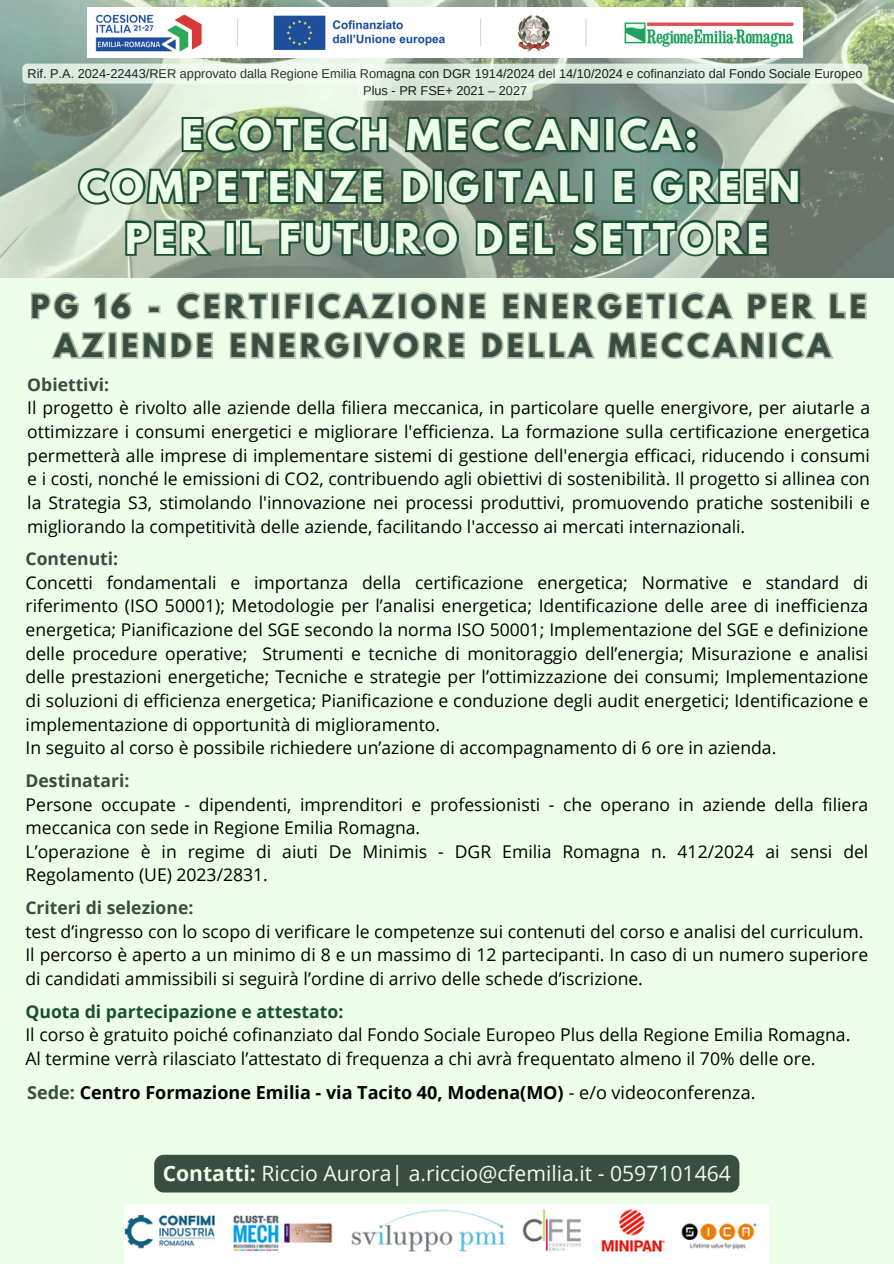
<style>
.page{position:relative;width:894px;height:1264px;background:#fff}
.page>*{position:absolute;margin:0;border:0;box-sizing:border-box;transform-origin:0 0}
.t1{font:700 37.5px/51.8px "League Spartan";letter-spacing:.105em;color:#edffe9;text-align:center}
.t2{font:700 28.5px/39.3px "League Spartan";letter-spacing:.16em;color:#384e41;text-align:center}
.t3{font:21.15px "Open Sans";color:#edffe9}
.t4{font:700 18px "Open Sans";color:#000}
.t5{font:17.55px/23.7px "Open Sans";color:#000}
.t6{font:700 17.55px "Open Sans";color:#384e41}
.t7{font:12.75px/17px "Arimo";color:#000;text-align:center}
.s1{font-weight:700;color:#384e41}
.s2{font-weight:700;color:#1a4e35}
.s3{color:#384e41}
.s4{font-weight:400}
.s5{font-weight:700}
</style>
<div class="page">
<div style="left:0;top:0;width:893px;height:1263px;background:#edffe9"></div>
<img style="left:0;top:0;width:893px;height:277px">
<img style="left:88px;top:7px;width:714px;height:51px">
<img style="left:124px;top:1204px;width:645px;height:59px">
<svg style="left:22px;top:64px;width:846px;height:37px"></svg>
<svg style="left:179px;top:113px;width:522px;height:43px;background:#557760"></svg>
<svg style="left:75px;top:165px;width:727px;height:42px;background:#587b64"></svg>
<svg style="left:123px;top:217px;width:647px;height:42px;background:#5f7e6a"></svg>
<svg style="left:31px;top:292px;width:836px;height:67px"></svg>
<div style="left:154px;top:1154px;width:585px;height:38px;background:#384e41"></div>
<p class="t7" style="left:27px;top:65px;width:836px">Rif. P.A. 2024-22443/RER approvato dalla Regione Emilia Romagna con DGR 1914/2024 del 14/10/2024 e cofinanziato dal Fondo Sociale Europeo<br>Plus - PR FSE+ 2021 – 2027</p>
<p class="t1" style="left:79px;top:114px;width:722px">ECOTECH MECCANICA:<br>COMPETENZE DIGITALI E GREEN<br>PER IL FUTURO DEL SETTORE</p>
<h1 class="t2" style="left:31px;top:290px;width:836px">PG 16 - CERTIFICAZIONE ENERGETICA PER LE<br>AZIENDE ENERGIVORE DELLA MECCANICA</h1>
<p class="t6" style="left:27px;top:372px;width:83px">Obiettivi:</p>
<p class="t5" style="left:27px;top:395px;width:844px;text-align:justify">Il progetto è rivolto alle aziende della filiera meccanica, in particolare quelle energivore, per aiutarle a ottimizzare i consumi energetici e migliorare l'efficienza. La formazione sulla certificazione energetica permetterà alle imprese di implementare sistemi di gestione dell'energia efficaci, riducendo i consumi e i costi, nonché le emissioni di CO2, contribuendo agli obiettivi di sostenibilità. Il progetto si allinea con la Strategia S3, stimolando l'innovazione nei processi produttivi, promuovendo pratiche sostenibili e migliorando la competitività delle aziende, facilitando l'accesso ai mercati internazionali.</p>
<h2 class="t5" style="left:26px;top:546px;width:844px"><span class="s1">Contenuti:<br></span>Concetti fondamentali e importanza della certificazione energetica; Normative e standard di riferimento (ISO 50001); Metodologie per l’analisi energetica; Identificazione delle aree di inefficienza energetica; Pianificazione del SGE secondo la norma ISO 50001; Implementazione del SGE e definizione delle procedure operative; Strumenti e tecniche di monitoraggio dell’energia; Misurazione e analisi delle prestazioni energetiche; Tecniche e strategie per l’ottimizzazione dei consumi; Implementazione di soluzioni di efficienza energetica; Pianificazione e conduzione degli audit energetici; Identificazione e implementazione di opportunità di miglioramento.<br>In seguito al corso è possibile richiedere un’azione di accompagnamento di 6 ore in azienda.</h2>
<h4 class="t5" style="left:26px;top:768px;width:844px"><span class="s1">Destinatari:<br></span>Persone occupate - dipendenti, imprenditori e professionisti - che operano in aziende della filiera meccanica con sede in Regione Emilia Romagna.<br>L’operazione è in regime di aiuti De Minimis - DGR Emilia Romagna n. 412/2024 ai sensi del Regolamento (UE) 2023/2831.</h4>
<p class="t5" style="left:25px;top:895px;width:844px"><span class="s1">Criteri di selezione:<br></span>test d’ingresso con lo scopo di verificare le competenze sui contenuti del corso e analisi del curriculum.<br>Il percorso è aperto a un minimo di 8 e un massimo di 12 partecipanti. In caso di un numero superiore di candidati ammissibili si seguirà l’ordine di arrivo delle schede d’iscrizione.</p>
<h4 class="t5" style="left:25px;top:999px;width:826px"><span class="s2">Quota di partecipazione e attestato:<br></span>Il corso è gratuito poiché cofinanziato dal Fondo Sociale Europeo Plus della Regione Emilia Romagna.<br>Al termine verrà rilasciato l’attestato di frequenza a chi avrà frequentato almeno il 70% delle ore.</h4>
<h4 class="t4" style="left:27px;top:1079px;width:729px"><span class="s3">Sede:</span> Centro Formazione Emilia - via Tacito 40, Modena(MO) <span class="s4">- e/o videoconferenza.</span></h4>
<h4 class="t3" style="left:163px;top:1158px;width:569px"><span class="s5">Contatti:</span> Riccio Aurora| a.riccio@cfemilia.it - 0597101464</h4>
</div>
